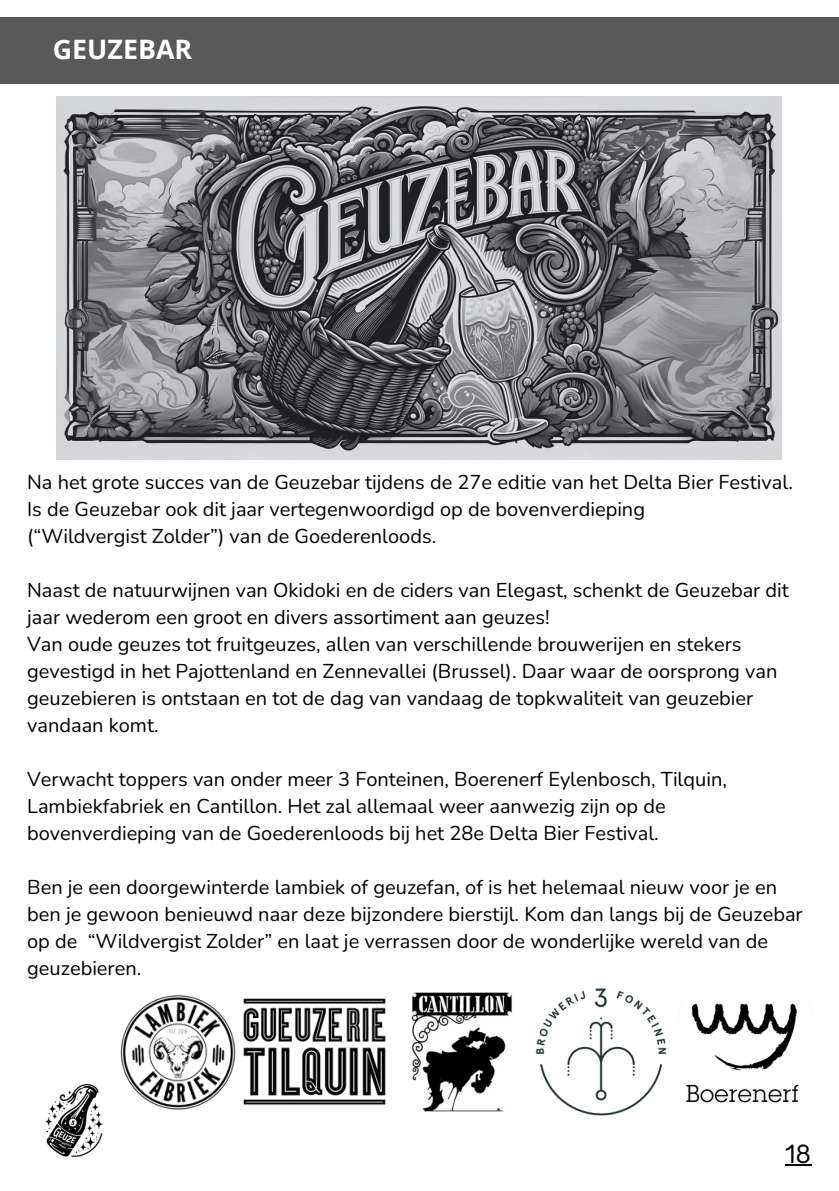
<style>
.page{position:relative;width:839px;height:1191px;background:#fff}
.page>*{position:absolute;margin:0;border:0;box-sizing:border-box;transform-origin:0 0}
.t1{font:700 26.8px "Open Sans";color:#fff}
.t2{font:24px "Open Sauce One";color:#000}
.t3{font:20px/27px "Nunito";color:#000}
</style>
<div class="page">
<div style="left:0;top:17px;width:838px;height:66px;background:#595959"></div>
<img style="left:57px;top:96px;width:724px;height:363px">
<img style="left:45px;top:1083px;width:58px;height:74px">
<img style="left:411px;top:992px;width:101px;height:120px">
<img style="left:686px;top:1003px;width:113px;height:100px">
<img style="left:243px;top:998px;width:143px;height:107px">
<img style="left:120px;top:995px;width:116px;height:115px">
<img style="left:535px;top:988px;width:132px;height:128px">
<hr style="left:785px;top:1164px;width:26px;height:2px;background:#000">
<h1 class="t1" style="left:53px;top:30px;width:141px">GEUZEBAR</h1>
<p class="t3" style="left:27px;top:469px;width:767px">Na het grote succes van de Geuzebar tijdens de 27e editie van het Delta Bier Festival.<br>Is de Geuzebar ook dit jaar vertegenwoordigd op de bovenverdieping</p>
<p class="t3" style="left:27px;top:523px;width:410px">(“Wildvergist Zolder”) van de Goederenloods.</p>
<p class="t3" style="left:27px;top:577px;width:763px">Naast de natuurwijnen van Okidoki en de ciders van Elegast, schenkt de Geuzebar dit jaar wederom een groot en divers assortiment aan geuzes!</p>
<p class="t3" style="left:27px;top:631px;width:751px">Van oude geuzes tot fruitgeuzes, allen van verschillende brouwerijen en stekers gevestigd in het Pajottenland en Zennevallei (Brussel). Daar waar de oorsprong van geuzebieren is ontstaan en tot de dag van vandaag de topkwaliteit van geuzebier vandaan komt.</p>
<p class="t3" style="left:27px;top:766px;width:701px">Verwacht toppers van onder meer 3 Fonteinen, Boerenerf Eylenbosch, Tilquin,<br>Lambiekfabriek en Cantillon. Het zal allemaal weer aanwezig zijn op de bovenverdieping van de Goederenloods bij het 28e Delta Bier Festival.</p>
<p class="t3" style="left:27px;top:874px;width:777px">Ben je een doorgewinterde lambiek of geuzefan, of is het helemaal nieuw voor je en ben je gewoon benieuwd naar deze bijzondere bierstijl. Kom dan langs bij de Geuzebar op de “Wildvergist Zolder” en laat je verrassen door de wonderlijke wereld van de geuzebieren.</p>
<p class="t2" style="left:785px;top:1139px;width:28px">18</p>
</div>
